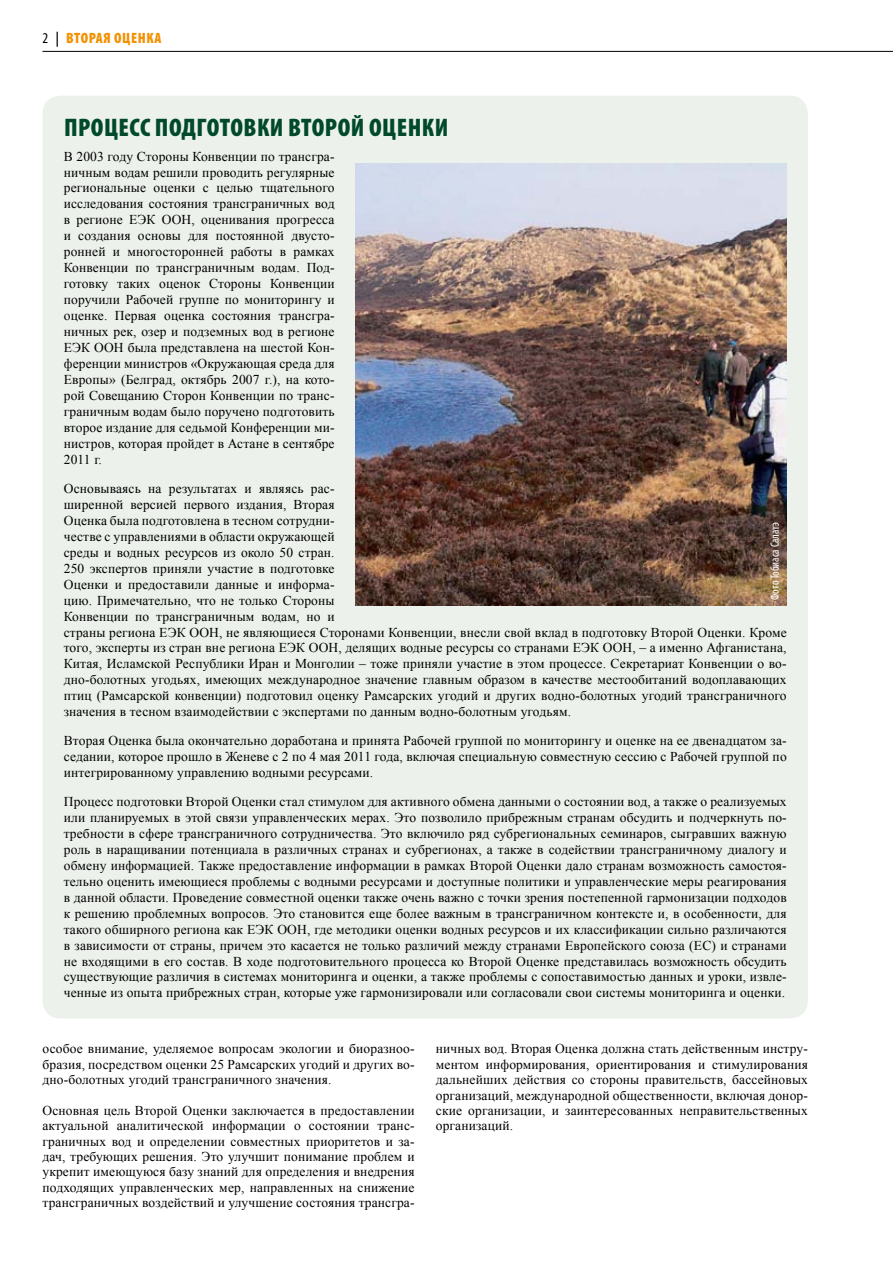
<style>
.page{position:relative;width:893px;height:1263px;background:#fff}
.page>*{position:absolute;margin:0;border:0;box-sizing:border-box;transform-origin:0 0}
.t1{font:900 condensed 25.5px "Myriad Pro";letter-spacing:.005em;color:#00492a}
.t2{font:900 condensed 15px "Myriad Pro";color:#f39100}
.t3{font:13.5px/15.9px "Times New Roman";letter-spacing:.01em;color:#000;text-align:justify}
.t4{font:condensed 12px "Myriad Pro";color:#fff}
.s1{font-weight:400;color:#000}
.s2{font-weight:600;color:#000}
</style>
<div class="page">
<hr style="left:43px;top:51px;width:850px;height:1px;background:#000">
<div style="left:43px;top:96px;width:765px;height:922px;background:#ecf1eb;border-radius:18px"></div>
<img style="left:356px;top:164px;width:430px;height:442px">
<p class="t2" style="left:43px;top:29px;width:47px"><span class="s1">2</span> <span class="s2">|</span> Вторая</p>
<p class="t2" style="left:114px;top:29px;width:17px">Оценка</p>
<h1 class="t1" style="left:64px;top:113px;width:27px">Процесс</h1>
<h1 class="t1" style="left:155px;top:113px;width:90px">подготовки</h1>
<h1 class="t1" style="left:288px;top:113px;width:108px">Второй Оценки</h1>
<p class="t3" style="left:64px;top:148px;width:272px">В 2003 году Стороны Конвенции по трансгра&shy;ничным водам решили проводить регулярные региональные оценки с целью тщательного исследования состояния трансграничных вод в регионе ЕЭК ООН, оценивания прогресса и создания основы для постоянной двусто&shy;ронней и многосторонней работы в рамках Конвенции по трансграничным водам. Под&shy;готовку таких оценок Стороны Конвенции поручили Рабочей группе по мониторингу и оценке. Первая оценка состояния трансгра&shy;ничных рек, озер и подземных вод в регионе ЕЭК ООН была представлена на шестой Кон&shy;ференции министров «Окружающая среда для Европы» (Белград, октябрь 2007 г.), на кото&shy;рой Совещанию Сторон Конвенции по транс&shy;граничным водам было поручено подготовить второе издание для седьмой Конференции ми&shy;нистров, которая пройдет в Астане в сентябре 2011 г.</p>
<p class="t3" style="left:64px;top:480px;width:724px;text-align:left">Основываясь на результатах и являясь рас-<br>ширенной версией первого издания, Вторая<br>Оценка была подготовлена в тесном сотрудни-<br>честве с управлениями в области окружающей<br>среды и водных ресурсов из около 50 стран.<br>250 экспертов приняли участие в подготовке<br>Оценки и предоставили данные и информа-<br>цию. Примечательно, что не только Стороны<br>Конвенции по трансграничным водам, но и<br>страны региона ЕЭК ООН, не являющиеся Сторонами Конвенции, внесли свой вклад в подготовку Второй Оценки. Кроме того, эксперты из стран вне региона ЕЭК ООН, делящих водные ресурсы со странами ЕЭК ООН, – а именно Афганистана, Китая, Исламской Республики Иран и Монголии – тоже приняли участие в этом процессе. Секретариат Конвенции о во&shy;дно-болотных угодьях, имеющих международное значение главным образом в качестве местообитаний водоплавающих птиц (Рамсарской конвенции) подготовил оценку Рамсарских угодий и других водно-болотных угодий трансграничного значения в тесном взаимодействии с экспертами по данным водно-болотным угодьям.</p>
<p class="t3" style="left:64px;top:732px;width:724px">Вторая Оценка была окончательно доработана и принята Рабочей группой по мониторингу и оценке на ее двенадцатом за&shy;седании, которое прошло в Женеве с 2 по 4 мая 2011 года, включая специальную совместную сессию с Рабочей группой по интегрированному управлению водными ресурсами.</p>
<p class="t3" style="left:64px;top:793px;width:724px">Процесс подготовки Второй Оценки стал стимулом для активного обмена данными о состоянии вод, а также о реализуемых или планируемых в этой связи управленческих мерах. Это позволило прибрежным странам обсудить и подчеркнуть по&shy;требности в сфере трансграничного сотрудничества. Это включило ряд субрегиональных семинаров, сыгравших важную роль в наращивании потенциала в различных странах и субрегионах, а также в содействии трансграничному диалогу и обмену информацией. Также предоставление информации в рамках Второй Оценки дало странам возможность самостоя&shy;тельно оценить имеющиеся проблемы с водными ресурсами и доступные политики и управленческие меры реагирования в данной области. Проведение совместной оценки также очень важно с точки зрения постепенной гармонизации подходов к решению проблемных вопросов. Это становится еще более важным в трансграничном контексте и, в особенности, для такого обширного региона как ЕЭК ООН, где методики оценки водных ресурсов и их классификации сильно различаются в зависимости от страны, причем это касается не только различий между странами Европейского союза (ЕС) и странами не входящими в его состав. В ходе подготовительного процесса ко Второй Оценке представилась возможность обсудить существующие различия в системах мониторинга и оценки, а также проблемы с сопоставимостью данных и уроки, извле&shy;ченные из опыта прибрежных стран, которые уже гармонизировали или согласовали свои системы мониторинга и оценки.</p>
<p class="t4" style="left:768px;top:600px;width:79px;rotate:-90deg">Фото Тобиаса Салатэ</p>
<p class="t3" style="left:43px;top:1041px;width:374px;line-height:15.5px">особое внимание, уделяемое вопросам экологии и биоразноо&shy;бразия, посредством оценки 25 Рамсарских угодий и других во&shy;дно-болотных угодий трансграничного значения.</p>
<p class="t3" style="left:43px;top:1102px;width:374px;line-height:15.5px">Основная цель Второй Оценки заключается в предоставлении актуальной аналитической информации о состоянии транс&shy;граничных вод и определении совместных приоритетов и за&shy;дач, требующих решения. Это улучшит понимание проблем и укрепит имеющуюся базу знаний для определения и внедрения подходящих управленческих мер, направленных на снижение трансграничных воздействий и улучшение состояния трансгра-</p>
<p class="t3" style="left:436px;top:1041px;width:374px;line-height:15.5px">ничных вод. Вторая Оценка должна стать действенным инстру&shy;ментом информирования, ориентирования и стимулирования дальнейших действия со стороны правительств, бассейновых организаций, международной общественности, включая донор&shy;ские организации, и заинтересованных неправительственных организаций.</p>
</div>
